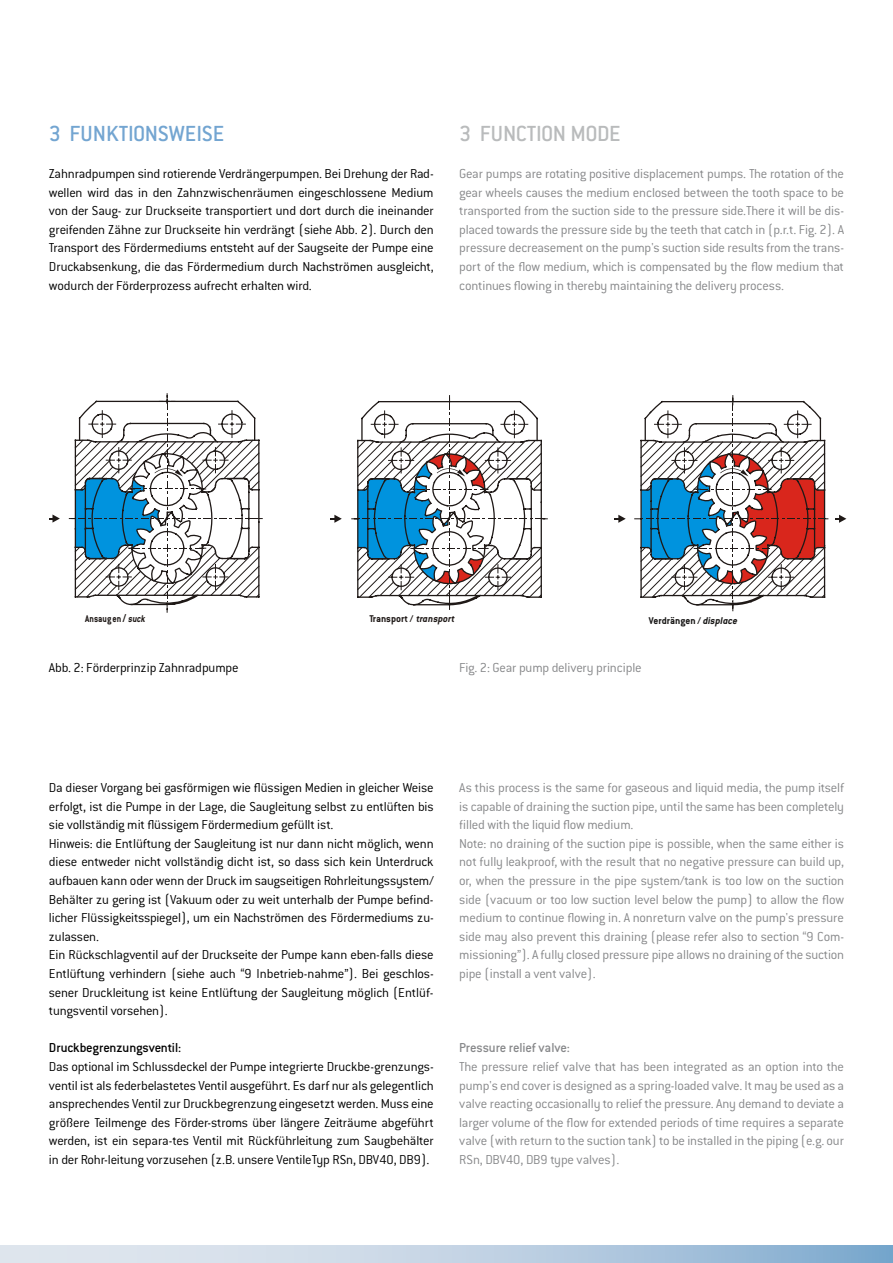
<style>
.page{position:relative;width:893px;height:1263px;background:#fff}
.page>*{position:absolute;margin:0;border:0;box-sizing:border-box;transform-origin:0 0}
.t1{font:500 24px "Conduit ITC Std";color:#73a5d1}
.t2{font:500 24px "Conduit ITC Std";letter-spacing:-.025em;color:#b9bbbc}
.t3{font:300 14.25px/18.6px "Conduit ITC Std";letter-spacing:-.015em;color:#000;text-align:justify}
.t4{font:300 14.25px/18.6px "Conduit ITC Std";letter-spacing:-.015em;color:#87888a;text-align:justify}
.t5{font:500 14.25px "Conduit ITC Std";letter-spacing:-.01em;color:#000}
.t6{font:500 14.25px "Conduit ITC Std";letter-spacing:-.005em;color:#87888a}
.t7{font:700 10.8px "Conduit ITC Std";color:#1f1917}
.t8{font:700 10.8px "Conduit ITC Std";color:#181716}
.t9{font:700 10.8px "Conduit ITC Std";color:#1f1917;scale:.87 1}
.s1{font-family:"Helvetica"}
.s2{font-style:italic}
</style>
<div class="page">
<svg style="left:0;top:1246px;width:892px;height:17px"></svg>
<svg style="left:49px;top:514px;width:11px;height:9px"></svg>
<svg style="left:835px;top:515px;width:11px;height:8px"></svg>
<svg style="left:69px;top:394px;width:193px;height:218px"></svg>
<svg style="left:352px;top:396px;width:195px;height:213px"></svg>
<svg style="left:635px;top:396px;width:193px;height:215px"></svg>
<h1 class="t1" style="left:49px;top:119px;width:177px">3 FUNKTIONSWEISE</h1>
<p class="t3" style="left:49px;top:164px;width:386px">Zahnradpumpen sind rotierende Verdrängerpumpen. Bei Drehung der Rad&shy;wellen wird das in den Zahnzwischenräumen eingeschlossene Medium von der Saug- zur Druckseite transportiert und dort durch die ineinander greifenden Zähne zur Druckseite hin verdrängt (siehe Abb. 2). Durch den Transport des Fördermediums entsteht auf der Saugseite der Pumpe eine Druckabsenkung, die das Fördermedium durch Nachströmen ausgleicht, wodurch der Förderprozess aufrecht erhalten wird.</p>
<h1 class="t2" style="left:459px;top:119px;width:163px">3 FUNCTION MODE</h1>
<p class="t4" style="left:459px;top:164px;width:386px">Gear pumps are rotating positive displacement pumps. The rotation of the gear wheels causes the medium enclosed between the tooth space to be transported from the suction side to the pressure side.There it will be dis&shy;placed towards the pressure side by the teeth that catch in (p.r.t. Fig. 2). A pressure decreasement on the pump's suction side results from the trans&shy;port of the flow medium, which is compensated by the flow medium that continues flowing in thereby maintaining the delivery process.</p>
<p class="t9" style="left:85px;top:612px;width:70px">Ansaugen <span class="s1">/</span> <span class="s2">suck</span></p>
<p class="t7" style="left:369px;top:612px;width:87px">Transport / <span class="s2">transport</span></p>
<p class="t8" style="left:649px;top:614px;width:90px">Verdrängen / <span class="s2">displace</span></p>
<p class="t3" style="left:49px;top:658px;width:191px">Abb. 2: Förderprinzip Zahnradpumpe</p>
<p class="t4" style="left:459px;top:658px;width:184px">Fig. 2: Gear pump delivery principle</p>
<p class="t3" style="left:49px;top:778px;width:386px;text-align:left">Da dieser Vorgang bei gasförmigen wie flüssigen Medien in gleicher Weise erfolgt, ist die Pumpe in der Lage, die Saugleitung selbst zu entlüften bis sie vollständig mit flüssigem Fördermedium gefüllt ist.<br>Hinweis: die Entlüftung der Saugleitung ist nur dann nicht möglich, wenn diese entweder nicht vollständig dicht ist, so dass sich kein Unterdruck aufbauen kann oder wenn der Druck im saugseitigen Rohrleitungssystem/ Behälter zu gering ist (Vakuum oder zu weit unterhalb der Pumpe befind&shy;licher Flüssigkeitsspiegel), um ein Nachströmen des Fördermediums zu&shy;zulassen.<br>Ein Rückschlagventil auf der Druckseite der Pumpe kann eben-falls diese Entlüftung verhindern (siehe auch “9 Inbetrieb-nahme”). Bei geschlos&shy;sener Druckleitung ist keine Entlüftung der Saugleitung möglich (Entlüf&shy;tungsventil vorsehen).</p>
<p class="t5" style="left:49px;top:1039px;width:134px">Druckbegrenzungsventil:</p>
<p class="t3" style="left:49px;top:1057px;width:386px">Das optional im Schlussdeckel der Pumpe integrierte Druckbe-grenzungs&shy;ventil ist als federbelastetes Ventil ausgeführt. Es darf nur als gelegentlich ansprechendes Ventil zur Druckbegrenzung eingesetzt werden. Muss eine größere Teilmenge des Förder-stroms über längere Zeiträume abgeführt werden, ist ein separa-tes Ventil mit Rückführleitung zum Saugbehälter in der Rohr-leitung vorzusehen (z.B. unsere VentileTyp RSn, DBV40, DB9).</p>
<p class="t4" style="left:459px;top:778px;width:386px;text-align:left">As this process is the same for gaseous and liquid media, the pump itself is capable of draining the suction pipe, until the same has been completely filled with the liquid flow medium.<br>Note: no draining of the suction pipe is possible, when the same either is not fully leakproof, with the result that no negative pressure can build up, or, when the pressure in the pipe system/tank is too low on the suction side (vacuum or too low suction level below the pump) to allow the flow medium to continue flowing in. A nonreturn valve on the pump's pressure side may also prevent this draining (please refer also to section “9 Com&shy;missioning”). A fully closed pressure pipe allows no draining of the suction pipe (install a vent valve).</p>
<p class="t6" style="left:459px;top:1039px;width:112px">Pressure relief valve:</p>
<p class="t4" style="left:459px;top:1057px;width:386px">The pressure relief valve that has been integrated as an option into the pump's end cover is designed as a spring-loaded valve. It may be used as a valve reacting occasionally to relief the pressure. Any demand to deviate a larger volume of the flow for extended periods of time requires a separate valve (with return to the suction tank) to be installed in the piping (e.g. our RSn, DBV40, DB9 type valves).</p>
</div>
